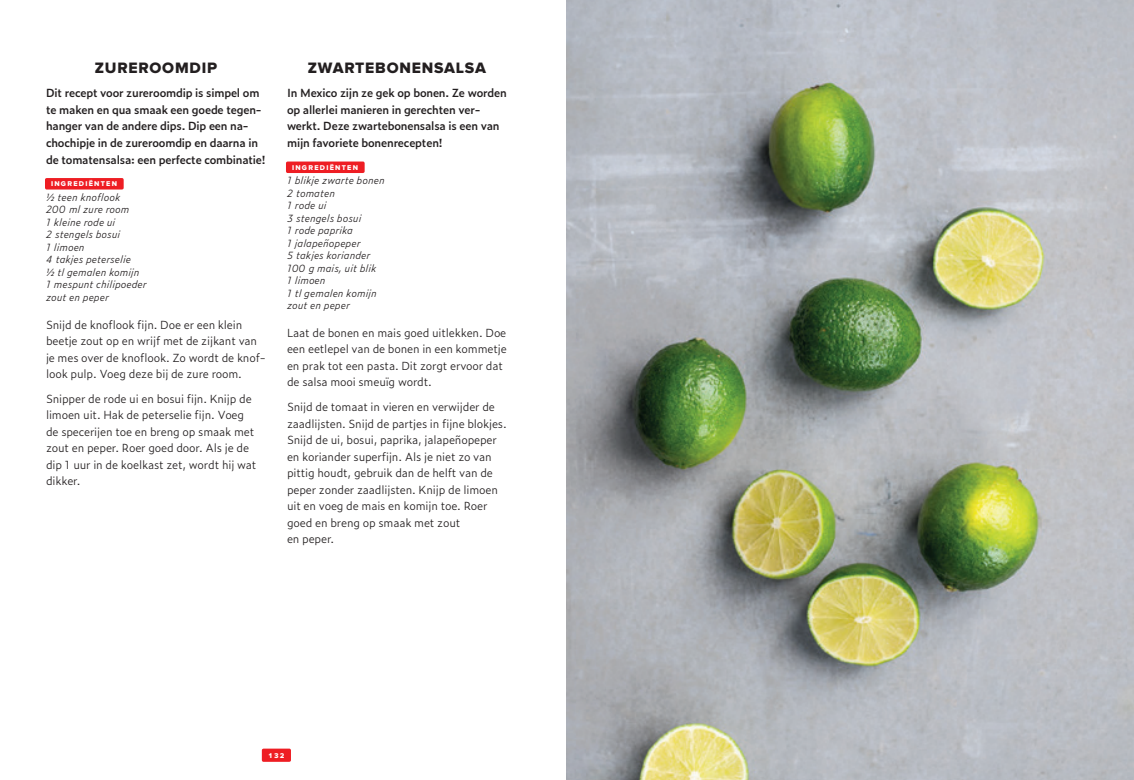
<style>
.page{position:relative;width:1134px;height:780px;background:#fff}
.page>*{position:absolute;margin:0;border:0;box-sizing:border-box;transform-origin:0 0}
.t1{font:15.62px "Proxima Nova Extrabld";letter-spacing:.05em;color:#231f20}
.t2{font:300 11.25px/16.5px "Zeitung Pro";letter-spacing:-.015em;color:#231f20}
.t3{font:600 11.25px/16.5px "Zeitung Pro";letter-spacing:-.015em;color:#231f20}
.t4{font:italic 300 10px/12.5px "Zeitung Pro";color:#231f20}
.t5{font:7.25px "Proxima Nova Extrabld";letter-spacing:.175em;color:#fff}
</style>
<div class="page">
<div style="left:262px;top:748px;width:29px;height:13px;background:#ee1d23;border-radius:2px"></div>
<div style="left:45px;top:178px;width:79px;height:11px;background:#ee1d23;border-radius:2px"></div>
<div style="left:286px;top:161px;width:79px;height:12px;background:#ee1d23;border-radius:2px"></div>
<img style="left:567px;top:0;width:567px;height:780px">
<h1 class="t1" style="left:95px;top:58px;width:124px">ZUREROOMDIP</h1>
<p class="t3" style="left:46px;top:84px;width:221px">Dit recept voor zureroomdip is simpel om te maken en qua smaak een goede tegen&shy;hanger van de andere dips. Dip een na&shy;chochipje in de zureroomdip en daarna in de tomatensalsa: een perfecte combinatie!</p>
<p class="t5" style="left:51px;top:180px;width:68px">INGREDIËNTEN</p>
<p class="t4" style="left:46px;top:190px;width:102px">½ teen knoflook<br>200 ml zure room<br>1 kleine rode ui<br>2 stengels bosui<br>1 limoen<br>4 takjes peterselie<br>½ tl gemalen komijn<br>1 mespunt chilipoeder zout en peper</p>
<p class="t2" style="left:46px;top:316px;width:221px">Snijd de knoflook fijn. Doe er een klein beetje zout op en wrijf met de zijkant van je mes over de knoflook. Zo wordt de knof&shy;look pulp. Voeg deze bij de zure room.</p>
<p class="t2" style="left:46px;top:390px;width:212px">Snipper de rode ui en bosui fijn. Knijp de limoen uit. Hak de peterselie fijn. Voeg de specerijen toe en breng op smaak met zout en peper. Roer goed door. Als je de dip 1 uur in de koelkast zet, wordt hij wat dikker.</p>
<h1 class="t1" style="left:308px;top:58px;width:180px">ZWARTEBONENSALSA</h1>
<p class="t3" style="left:287px;top:84px;width:221px">In Mexico zijn ze gek op bonen. Ze worden op allerlei manieren in gerechten ver&shy;werkt. Deze zwartebonensalsa is een van mijn favoriete bonenrecepten!</p>
<p class="t5" style="left:292px;top:163px;width:68px">INGREDIËNTEN</p>
<p class="t4" style="left:287px;top:174px;width:99px">1 blikje zwarte bonen<br>2 tomaten<br>1 rode ui<br>3 stengels bosui<br>1 rode paprika<br>1 jalapeñopeper<br>5 takjes koriander<br>100 g mais, uit blik<br>1 limoen<br>1 tl gemalen komijn zout en peper</p>
<p class="t2" style="left:287px;top:324px;width:221px">Laat de bonen en mais goed uitlekken. Doe een eetlepel van de bonen in een kommetje en prak tot een pasta. Dit zorgt ervoor dat de salsa mooi smeuïg wordt.</p>
<p class="t2" style="left:287px;top:398px;width:221px">Snijd de tomaat in vieren en verwijder de zaadlijsten. Snijd de partjes in fijne blokjes.<br>Snijd de ui, bosui, paprika, jalapeñopeper en koriander superfijn. Als je niet zo van pittig houdt, gebruik dan de helft van de peper zonder zaadlijsten. Knijp de limoen uit en voeg de mais en komijn toe. Roer goed en breng op smaak met zout<br>en peper.</p>
<p class="t5" style="left:268px;top:751px;width:18px">132</p>
</div>
